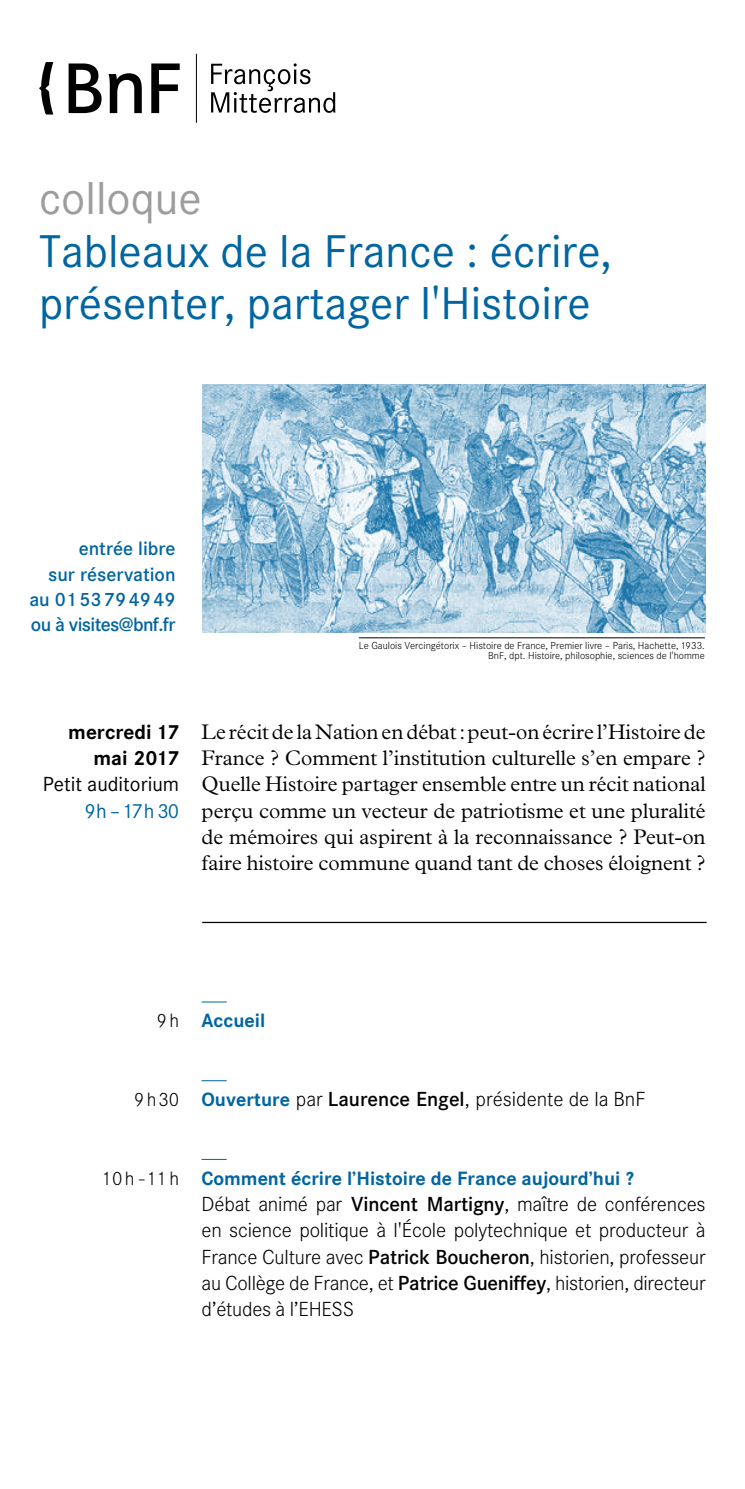
<style>
.page{position:relative;width:745px;height:1489px;background:#fff}
.page>*{position:absolute;margin:0;border:0;box-sizing:border-box;transform-origin:0 0}
.t1{font:45px/52.5px "Corporate SBQ3";color:#0065a1}
.t2{font:45px "Corporate SBQ3";color:#9d9d9c}
.t3{font:300 21.25px/26.2px "Plantin MT Pro";color:#000;text-align:justify}
.t4{font:300 20px/26.2px "Corporate SBQ3";letter-spacing:-.015em;color:#000;text-align:justify}
.t5{font:600 20px/25.5px "Corporate S";color:#0065a1;text-align:right}
.t6{font:700 20px "Corporate S";color:#0065a1}
.t7{font:700 20px/26.2px "Corporate SBQ3";color:#000;text-align:right}
.t8{font:20px "Corporate SBQ3";color:#000}
.t9{font:300 20px "Corporate S";letter-spacing:.105em;color:#000}
.t10{font:20px "Corporate SBQ3";letter-spacing:-.01em;color:#0065a1}
.t11{font:300 10px/10px "Corporate SBQ3";color:#000;text-align:right}
.s1{font-family:"Corporate S";font-weight:700;color:#0065a1}
.s2{font-weight:500}
</style>
<div class="page">
<svg style="left:201px;top:1001px;width:25px;height:1px"></svg>
<svg style="left:201px;top:1080px;width:25px;height:1px"></svg>
<svg style="left:202px;top:1158px;width:24px;height:1px"></svg>
<hr style="left:359px;top:637px;width:345px;height:1px;background:#000">
<svg style="left:211px;top:63px;width:124px;height:50px"></svg>
<hr style="left:196px;top:54px;width:1px;height:69px;background:#000">
<svg style="left:39px;top:62px;width:140px;height:52px"></svg>
<hr style="left:202px;top:921px;width:504px;height:2px;background:#000">
<img style="left:202px;top:384px;width:503px;height:248px">
<h1 class="t2" style="left:39px;top:172px;width:164px">colloque</h1>
<h1 class="t1" style="left:39px;top:225px;width:574px">Tableaux de la France : écrire, présenter, partager l'Histoire</h1>
<p class="t5" style="left:29px;top:536px;width:148px">entrée libre<br>sur réservation au 0153794949 ou à visites@bnf.fr</p>
<p class="t11" style="left:359px;top:640px;width:347px">Le Gaulois Vercingétorix – Histoire de France, Premier livre – Paris, Hachette, 1933.<br>BnF, dpt. Histoire, philosophie, sciences de l'homme</p>
<p class="t7" style="left:68px;top:719px;width:112px">mercredi 17 mai 2017</p>
<p class="t8" style="left:43px;top:772px;width:138px">Petit auditorium</p>
<p class="t10" style="left:84px;top:798px;width:96px">9h – 17h 30</p>
<p class="t3" style="left:201px;top:718px;width:505px">Le récit de la Nation en débat : peut-on écrire l’Histoire de France ? Comment l’institution culturelle s’en empare ?<br>Quelle Histoire partager ensemble entre un récit national perçu comme un vecteur de patriotisme et une pluralité de mémoires qui aspirent à la reconnaissance ? Peut-on faire histoire commune quand tant de choses éloignent ?</p>
<p class="t9" style="left:157px;top:1009px;width:24px">9h</p>
<p class="t6" style="left:201px;top:1009px;width:65px">Accueil</p>
<p class="t9" style="left:134px;top:1088px;width:46px">9h30</p>
<p class="t4" style="left:201px;top:1086px;width:445px"><span class="s1">Ouverture</span> par <span class="s2">Laurence Engel</span>, présidente de la BnF</p>
<p class="t9" style="left:102px;top:1166px;width:79px">10h -11h</p>
<p class="t6" style="left:201px;top:1166px;width:433px">Comment écrire l’Histoire de France aujourd’hui ?</p>
<p class="t4" style="left:201px;top:1190px;width:505px">Débat animé par <span class="s2">Vincent Martigny</span>, maître de conférences en science politique à l'École polytechnique et producteur à France Culture avec <span class="s2">Patrick Boucheron</span>, historien, professeur au Collège de France, et <span class="s2">Patrice Gueniffey</span>, historien, directeur d’études à l’EHESS</p>
</div>
